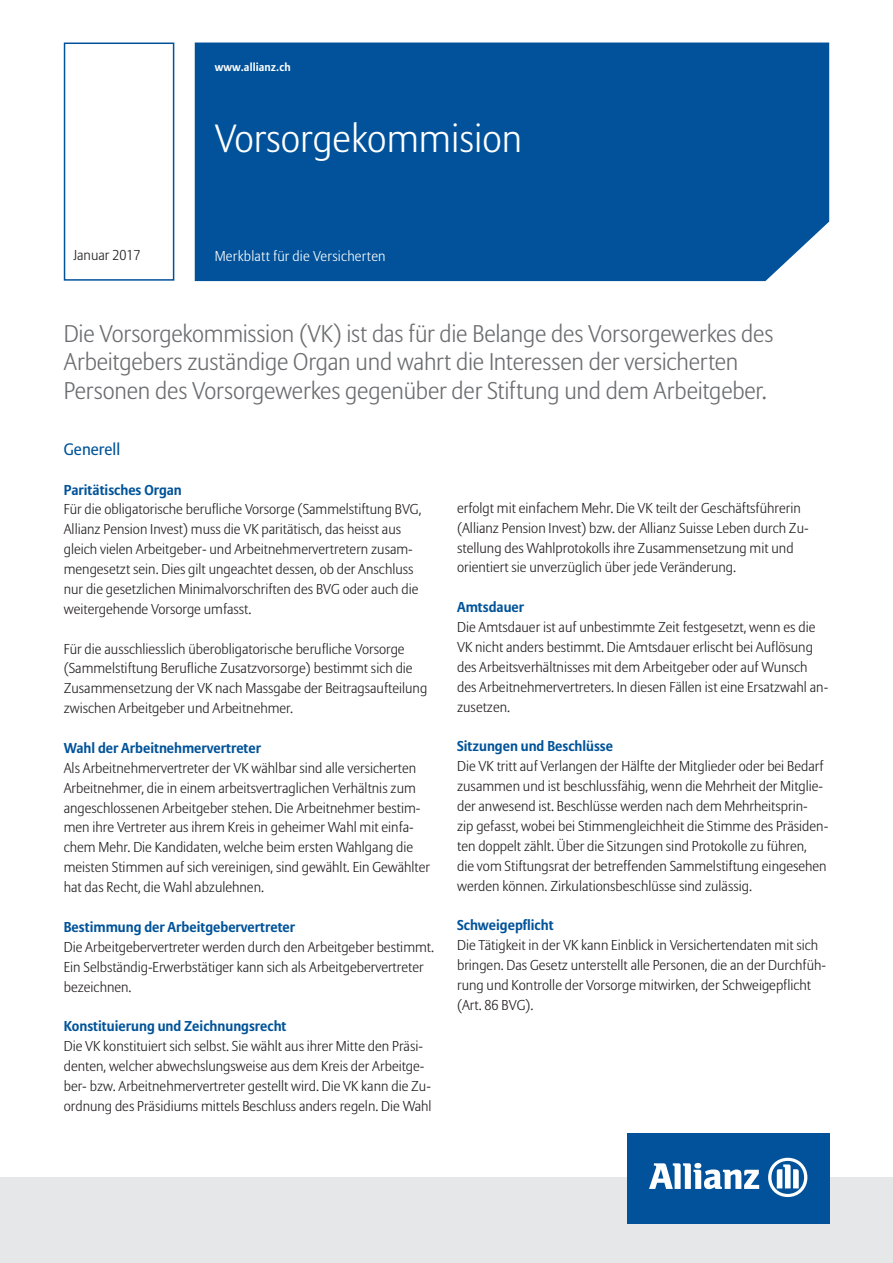
<style>
.page{position:relative;width:893px;height:1263px;background:#fff}
.page>*{position:absolute;margin:0;border:0;box-sizing:border-box;transform-origin:0 0}
.t1{font:300 39px "Allianz Sans";color:#fff}
.t2{font:300 24px/28.5px "Allianz Sans";letter-spacing:-.01em;color:#6c6d70}
.t3{font:16.5px "Allianz Sans";color:#015399}
.t4{font:300 14.25px/20px "Allianz Sans";color:#231f20}
.t5{font:700 14.25px "Allianz Sans";color:#015399}
.t6{font:300 14.25px "Allianz Sans";letter-spacing:.01em;color:#fff}
.t7{font:700 11.25px "Allianz Sans";letter-spacing:.01em;color:#fff}
</style>
<div class="page">
<div style="left:0;top:1178px;width:893px;height:85px;background:#e6e7e9"></div>
<div style="left:627px;top:1133px;width:202px;height:90px;background:#01529a"></div>
<svg style="left:649px;top:1163px;width:110px;height:26px"></svg>
<svg style="left:768px;top:1158px;width:39px;height:39px"></svg>
<div style="left:195px;top:43px;width:634px;height:238px;background:#01529a"></div>
<div style="left:64px;top:43px;width:110px;height:238px;border:2px solid #01529a"></div>
<p class="t7" style="left:215px;top:60px;width:77px">www.allianz.ch</p>
<h1 class="t1" style="left:215px;top:115px;width:309px">Vorsorgekommision</h1>
<p class="t4" style="left:74px;top:246px;width:68px">Januar 2017</p>
<p class="t6" style="left:215px;top:247px;width:172px">Merkblatt für die Versicherten</p>
<h2 class="t2" style="left:64px;top:320px;width:711px">Die Vorsorgekommission (VK) ist das für die Belange des Vorsorgewerkes des<br>Arbeitgebers zuständige Organ und wahrt die Interessen der versicherten<br>Personen des Vorsorgewerkes gegenüber der Stiftung und dem Arbeitgeber.</h2>
<p class="t3" style="left:64px;top:439px;width:58px">Generell</p>
<p class="t5" style="left:64px;top:480px;width:120px">Paritätisches Organ</p>
<p class="t4" style="left:64px;top:500px;width:359px">Für die obligatorische berufliche Vorsorge (Sammelstiftung BVG, Allianz Pension Invest) muss die VK paritätisch, das heisst aus gleich vielen Arbeitgeber- und Arbeitnehmervertretern zusam&shy;mengesetzt sein. Dies gilt ungeachtet dessen, ob der Anschluss nur die gesetzlichen Minimalvorschriften des BVG oder auch die weitergehende Vorsorge umfasst.</p>
<p class="t4" style="left:64px;top:639px;width:365px">Für die ausschliesslich überobligatorische berufliche Vorsorge (Sammelstiftung Berufliche Zusatzvorsorge) bestimmt sich die Zusammensetzung der VK nach Massgabe der Beitragsaufteilung zwischen Arbeitgeber und Arbeitnehmer.</p>
<p class="t5" style="left:64px;top:739px;width:199px">Wahl der Arbeitnehmervertreter</p>
<p class="t4" style="left:64px;top:758px;width:368px">Als Arbeitnehmervertreter der VK wählbar sind alle versicherten Arbeitnehmer, die in einem arbeitsvertraglichen Verhältnis zum angeschlossenen Arbeitgeber stehen. Die Arbeitnehmer bestim&shy;men ihre Vertreter aus ihrem Kreis in geheimer Wahl mit einfa&shy;chem Mehr. Die Kandidaten, welche beim ersten Wahlgang die meisten Stimmen auf sich vereinigen, sind gewählt. Ein Gewählter hat das Recht, die Wahl abzulehnen.</p>
<p class="t5" style="left:64px;top:918px;width:233px">Bestimmung der Arbeitgebervertreter</p>
<p class="t4" style="left:64px;top:937px;width:372px">Die Arbeitgebervertreter werden durch den Arbeitgeber bestimmt.<br>Ein Selbständig-Erwerbstätiger kann sich als Arbeitgebervertreter bezeichnen.</p>
<p class="t5" style="left:64px;top:1017px;width:224px">Konstituierung und Zeichnungsrecht</p>
<p class="t4" style="left:64px;top:1037px;width:369px">Die VK konstituiert sich selbst. Sie wählt aus ihrer Mitte den Präsi&shy;denten, welcher abwechslungsweise aus dem Kreis der Arbeitge&shy;ber- bzw. Arbeitnehmervertreter gestellt wird. Die VK kann die Zu&shy;ordnung des Präsidiums mittels Beschluss anders regeln. Die Wahl</p>
<p class="t4" style="left:457px;top:498px;width:353px">erfolgt mit einfachem Mehr. Die VK teilt der Geschäftsführerin (Allianz Pension Invest) bzw. der Allianz Suisse Leben durch Zu&shy;stellung des Wahlprotokolls ihre Zusammensetzung mit und orientiert sie unverzüglich über jede Veränderung.</p>
<p class="t5" style="left:457px;top:598px;width:69px">Amtsdauer</p>
<p class="t4" style="left:457px;top:618px;width:373px">Die Amtsdauer ist auf unbestimmte Zeit festgesetzt, wenn es die VK nicht anders bestimmt. Die Amtsdauer erlischt bei Auflösung des Arbeitsverhältnisses mit dem Arbeitgeber oder auf Wunsch des Arbeitnehmervertreters. In diesen Fällen ist eine Ersatzwahl an&shy;zusetzen.</p>
<p class="t5" style="left:457px;top:737px;width:157px">Sitzungen und Beschlüsse</p>
<p class="t4" style="left:457px;top:757px;width:373px">Die VK tritt auf Verlangen der Hälfte der Mitglieder oder bei Bedarf zusammen und ist beschlussfähig, wenn die Mehrheit der Mitglie&shy;der anwesend ist. Beschlüsse werden nach dem Mehrheitsprin-<br>zip gefasst, wobei bei Stimmengleichheit die Stimme des Präsiden&shy;ten doppelt zählt. Über die Sitzungen sind Protokolle zu führen,<br>die vom Stiftungsrat der betreffenden Sammelstiftung eingesehen werden können. Zirkulationsbeschlüsse sind zulässig.</p>
<p class="t5" style="left:457px;top:916px;width:98px">Schweigepflicht</p>
<p class="t4" style="left:457px;top:936px;width:370px">Die Tätigkeit in der VK kann Einblick in Versichertendaten mit sich bringen. Das Gesetz unterstellt alle Personen, die an der Durchfüh&shy;rung und Kontrolle der Vorsorge mitwirken, der Schweigepflicht (Art. 86 BVG).</p>
</div>
